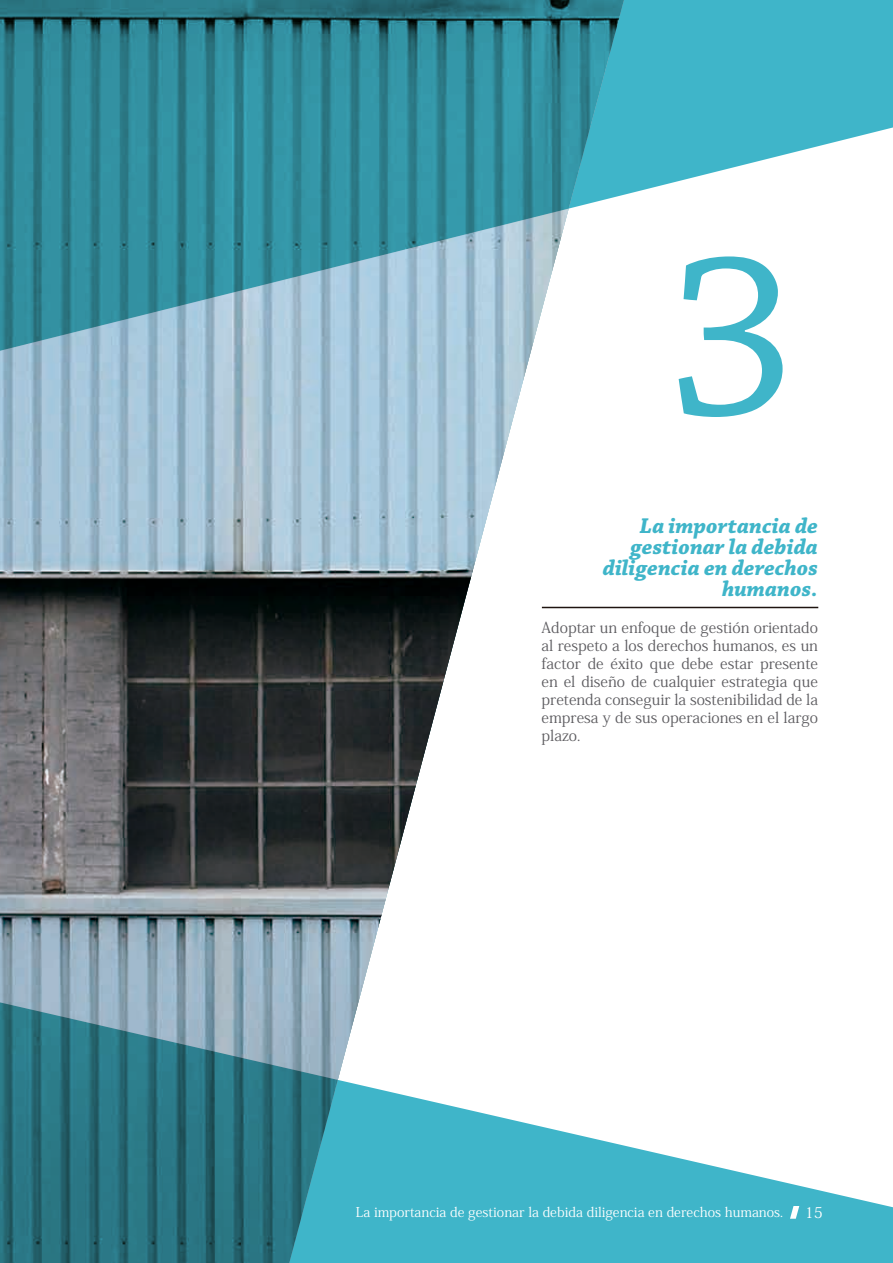
<style>
.page{position:relative;width:893px;height:1263px;background:#3fb5c9}
.page>*{position:absolute;margin:0;border:0;box-sizing:border-box;transform-origin:0 0}
.t1{font:italic 700 22.5px/21px "Chaparral Pro";color:#3fb5c9;text-align:right}
.t2{font:15px/18px "Koz Min Pro";color:#5c5b5f;text-align:justify}
.t3{font:15px "Koz Min Pro";color:#fff}
.t4{font:13.5px "Koz Min Pro";color:#fff}
</style>
<div class="page">
<div style="left:624px;top:127px;width:269px;height:1080px;background:#fff"></div>
<img style="left:338px;top:353px;width:286px;height:793px">
<img style="left:0;top:353px;width:569px;height:727px">
<svg style="left:0;top:0;width:628px;height:353px;background:#4f9aa9"></svg>
<svg style="left:0;top:1000px;width:338px;height:263px;background:#3a7d8b"></svg>
<svg style="left:679px;top:256px;width:104px;height:161px"></svg>
<hr style="left:542px;top:607px;width:276px;height:1px;background:#1f1410">
<svg style="left:790px;top:1206px;width:9px;height:13px"></svg>
<h1 class="t1" style="left:603px;top:516px;width:217px">La importancia de gestionar la debida diligencia en derechos humanos.</h1>
<p class="t2" style="left:542px;top:618px;width:278px">Adoptar un enfoque de gestión orientado al respeto a los derechos humanos, es un factor de éxito que debe estar presente en el diseño de cualquier estrategia que pretenda conseguir la sostenibilidad de la empresa y de sus operaciones en el largo plazo.</p>
<p class="t4" style="left:356px;top:1202px;width:429px">La importancia de gestionar la debida diligencia en derechos humanos.</p>
<p class="t3" style="left:805px;top:1202px;width:20px">15</p>
</div>
